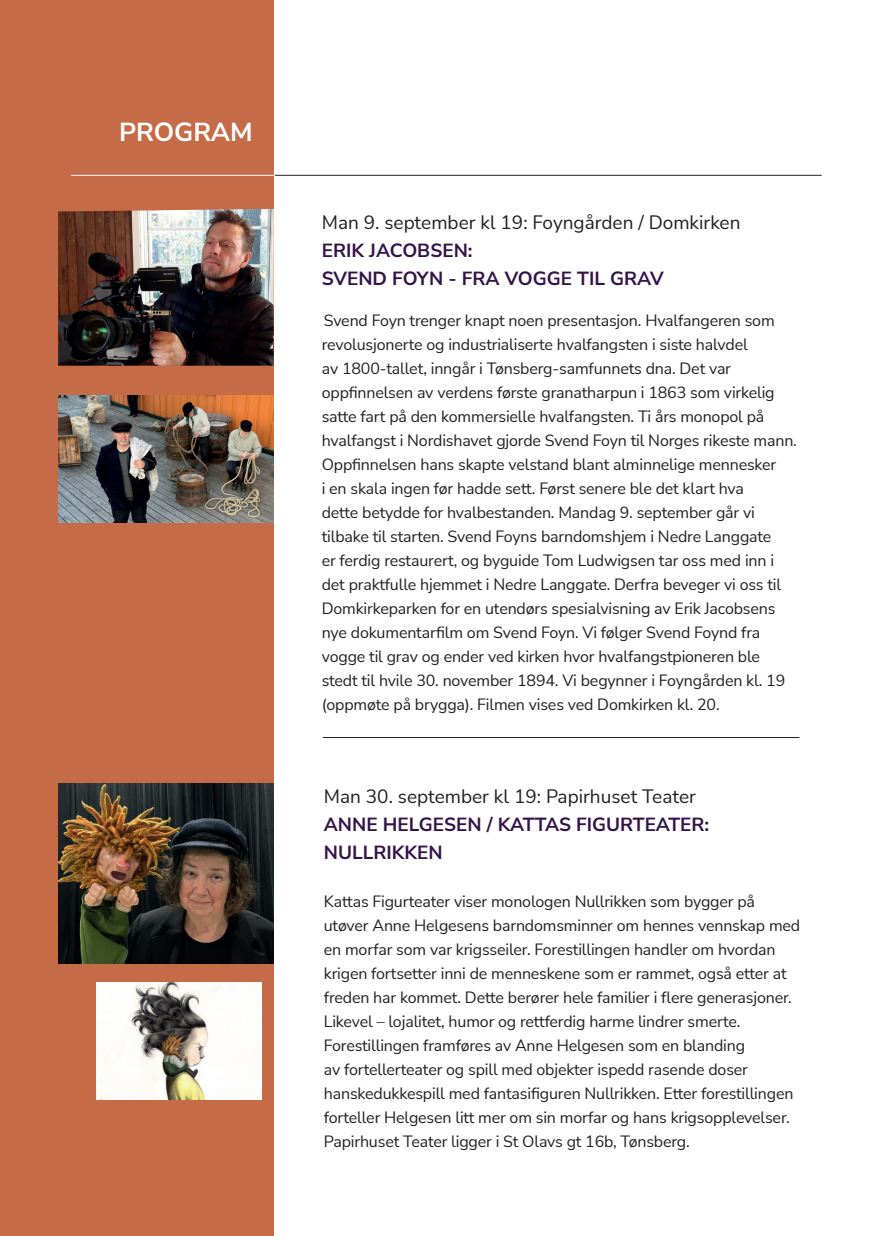
<style>
.page{position:relative;width:885px;height:1236px;background:#fff}
.page>*{position:absolute;margin:0;border:0;box-sizing:border-box;transform-origin:0 0}
.t1{font:700 26px "Nunito Sans";color:#fff}
.t2{font:700 19px/28px "Nunito Sans";color:#341349}
.t3{font:19px "Nunito Sans";color:#231f20}
.t4{font:16px/24px "Nunito Sans";letter-spacing:-.01em;color:#231f20}
</style>
<div class="page">
<hr style="left:71px;top:175px;width:750px;height:1px;background:#231f20">
<div style="left:0;top:0;width:274px;height:1236px;background:#c56b48"></div>
<img style="left:58px;top:209px;width:216px;height:157px">
<hr style="left:323px;top:737px;width:476px;height:1px;background:#231f20">
<hr style="left:71px;top:175px;width:204px;height:1px;background:#fff">
<img style="left:59px;top:395px;width:215px;height:127px">
<img style="left:58px;top:783px;width:216px;height:181px">
<img style="left:96px;top:982px;width:165px;height:117px">
<h1 class="t1" style="left:119px;top:114px;width:135px">PROGRAM</h1>
<p class="t3" style="left:322px;top:209px;width:420px">Man 9. september kl 19: Foyngården / Domkirken</p>
<p class="t2" style="left:322px;top:235px;width:343px">ERIK JACOBSEN:<br>SVEND FOYN - FRA VOGGE TIL GRAV</p>
<p class="t4" style="left:322px;top:308px;width:476px">Svend Foyn trenger knapt noen presentasjon. Hvalfangeren som revolusjonerte og industrialiserte hvalfangsten i siste halvdel<br>av 1800-tallet, inngår i Tønsberg-samfunnets dna. Det var oppfinnelsen av verdens første granatharpun i 1863 som virkelig satte fart på den kommersielle hvalfangsten. Ti års monopol på hvalfangst i Nordishavet gjorde Svend Foyn til Norges rikeste mann.<br>Oppfinnelsen hans skapte velstand blant alminnelige mennesker<br>i en skala ingen før hadde sett. Først senere ble det klart hva<br>dette betydde for hvalbestanden. Mandag 9. september går vi tilbake til starten. Svend Foyns barndomshjem i Nedre Langgate<br>er ferdig restaurert, og byguide Tom Ludwigsen tar oss med inn i det praktfulle hjemmet i Nedre Langgate. Derfra beveger vi oss til Domkirkeparken for en utendørs spesialvisning av Erik Jacobsens nye dokumentarfilm om Svend Foyn. Vi følger Svend Foynd fra vogge til grav og ender ved kirken hvor hvalfangstpioneren ble stedt til hvile 30. november 1894. Vi begynner i Foyngården kl. 19 (oppmøte på brygga). Filmen vises ved Domkirken kl. 20.</p>
<p class="t3" style="left:324px;top:783px;width:373px">Man 30. september kl 19: Papirhuset Teater</p>
<p class="t2" style="left:324px;top:810px;width:387px">ANNE HELGESEN / KATTAS FIGURTEATER:<br>NULLRIKKEN</p>
<p class="t4" style="left:324px;top:889px;width:478px">Kattas Figurteater viser monologen Nullrikken som bygger på utøver Anne Helgesens barndomsminner om hennes vennskap med en morfar som var krigsseiler. Forestillingen handler om hvordan krigen fortsetter inni de menneskene som er rammet, også etter at freden har kommet. Dette berører hele familier i flere generasjoner.<br>Likevel – lojalitet, humor og rettferdig harme lindrer smerte.<br>Forestillingen framføres av Anne Helgesen som en blanding<br>av fortellerteater og spill med objekter ispedd rasende doser hanskedukkespill med fantasifiguren Nullrikken. Etter forestillingen forteller Helgesen litt mer om sin morfar og hans krigsopplevelser.<br>Papirhuset Teater ligger i St Olavs gt 16b, Tønsberg.</p>
</div>
